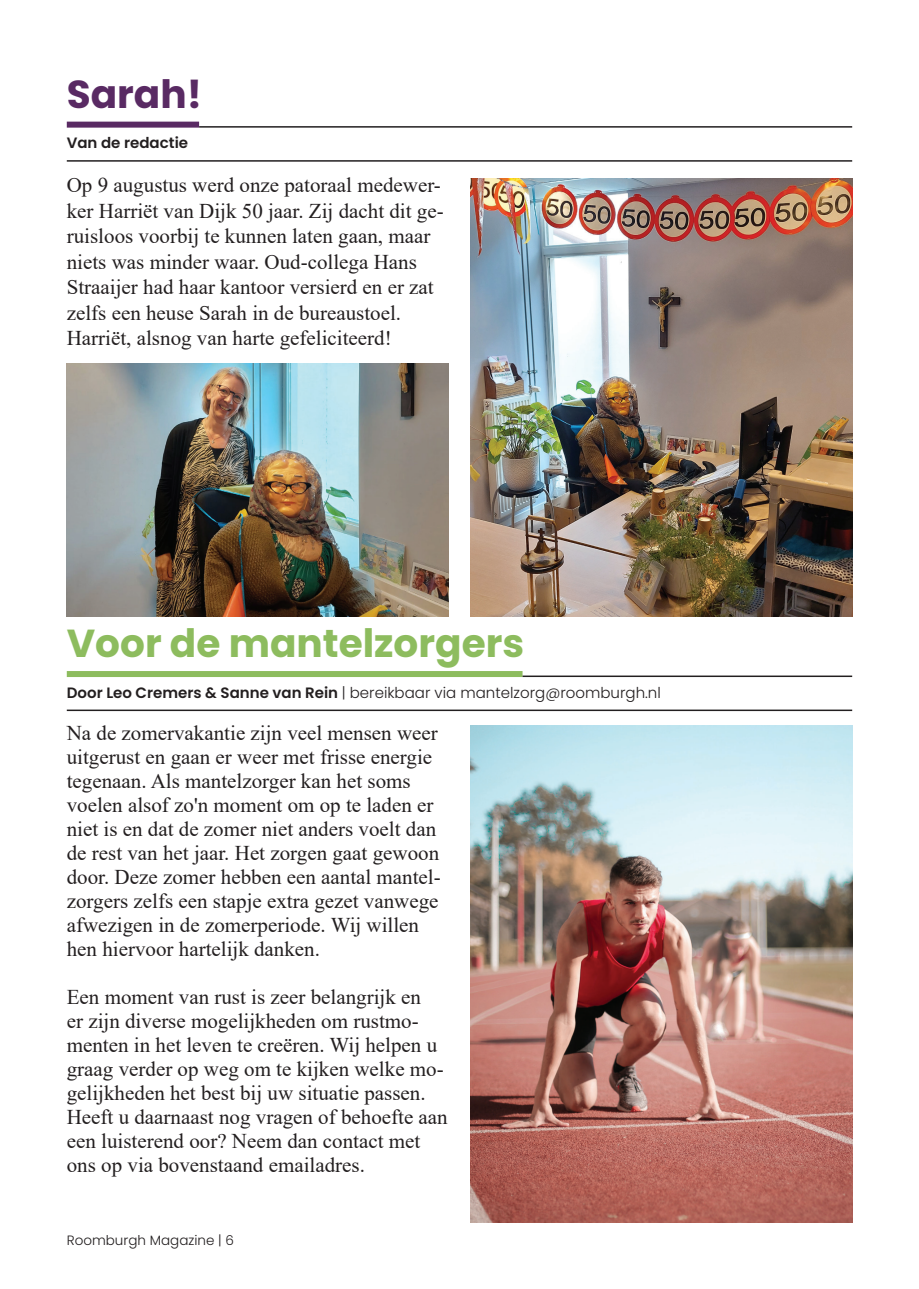
<style>
.page{position:relative;width:919px;height:1289px;background:#fff}
.page>*{position:absolute;margin:0;border:0;box-sizing:border-box;transform-origin:0 0}
.t1{font:700 39px "Poppins";color:#8dbc5e}
.t2{font:700 39px "Poppins";color:#592a63}
.t3{font:21px/24px "Times New Roman";color:#231f20}
.t4{font:300 15px "Poppins";color:#231f20}
.t5{font:600 15px "Poppins";color:#231f20}
.t6{font:300 13.5px "Poppins";color:#231f20}
.s1{font-weight:600}
</style>
<div class="page">
<div style="left:67px;top:671px;width:455px;height:6px;background:#8dbc5e"></div>
<hr style="left:522px;top:675px;width:330px;height:2px;background:#231f20">
<hr style="left:67px;top:709px;width:785px;height:2px;background:#231f20">
<div style="left:67px;top:122px;width:132px;height:6px;background:#592a63"></div>
<hr style="left:199px;top:126px;width:653px;height:2px;background:#231f20">
<hr style="left:67px;top:160px;width:785px;height:2px;background:#231f20">
<img style="left:470px;top:178px;width:382px;height:438px">
<img style="left:67px;top:363px;width:382px;height:253px">
<img style="left:470px;top:725px;width:382px;height:497px">
<h1 class="t2" style="left:67px;top:71px;width:137px">Sarah!</h1>
<p class="t5" style="left:67px;top:134px;width:123px">Van de redactie</p>
<p class="t3" style="left:67px;top:172px;width:378px;line-height:25.5px">Op 9 augustus werd onze patoraal medewer&shy;ker Harriët van Dijk 50 jaar. Zij dacht dit ge&shy;ruisloos voorbij te kunnen laten gaan, maar niets was minder waar. Oud-collega Hans Straaijer had haar kantoor versierd en er zat zelfs een heuse Sarah in de bureaustoel.<br>Harriët, alsnog van harte gefeliciteerd!</p>
<h1 class="t1" style="left:67px;top:621px;width:459px">Voor de mantelzorgers</h1>
<p class="t4" style="left:67px;top:683px;width:595px"><span class="s1">Door Leo Cremers &amp; Sanne van Rein</span> | bereikbaar via mantelzorg@roomburgh.nl</p>
<p class="t3" style="left:67px;top:720px;width:375px">Na de zomervakantie zijn veel mensen weer uitgerust en gaan er weer met frisse energie tegenaan. Als mantelzorger kan het soms voelen alsof zo'n moment om op te laden er niet is en dat de zomer niet anders voelt dan de rest van het jaar. Het zorgen gaat gewoon door. Deze zomer hebben een aantal mantel&shy;zorgers zelfs een stapje extra gezet vanwege afwezigen in de zomerperiode. Wij willen hen hiervoor hartelijk danken.</p>
<p class="t3" style="left:67px;top:984px;width:382px">Een moment van rust is zeer belangrijk en<br>er zijn diverse mogelijkheden om rustmo&shy;menten in het leven te creëren. Wij helpen u graag verder op weg om te kijken welke mo&shy;gelijkheden het best bij uw situatie passen.<br>Heeft u daarnaast nog vragen of behoefte aan een luisterend oor? Neem dan contact met ons op via bovenstaand emailadres.</p>
<p class="t6" style="left:67px;top:1232px;width:169px">Roomburgh Magazine | 6</p>
</div>
